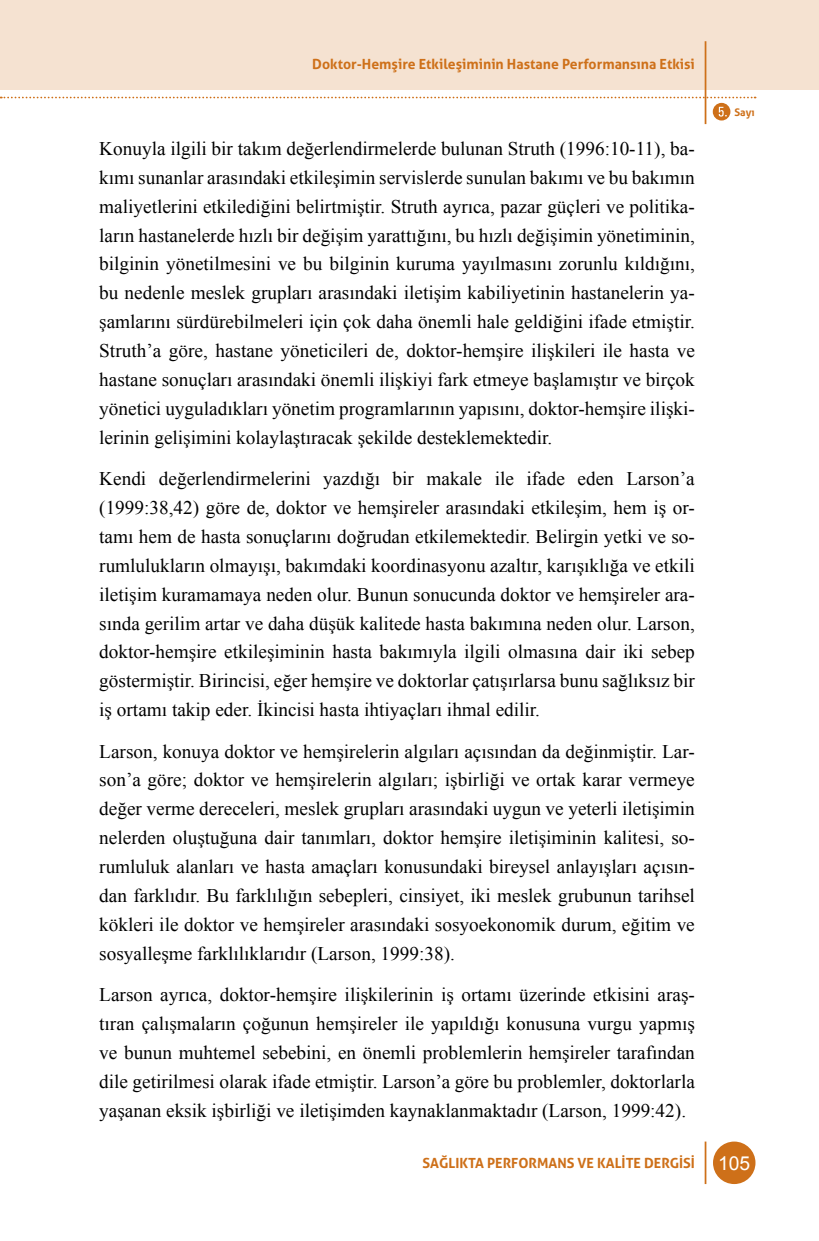
<style>
.page{position:relative;width:819px;height:1241px;background:#fff}
.page>*{position:absolute;margin:0;border:0;box-sizing:border-box;transform-origin:0 0}
.t1{font:19.25px/28.9px "Times New Roman";color:#000;text-align:justify}
.t2{font:700 14px "Aller";color:#ce7019}
.t3{font:700 10.5px "Aller";color:#ce7019}
.s1{font-family:"Arial";font-weight:400;font-size:19.25px;color:#fff}
</style>
<div class="page">
<div style="left:0;top:0;width:819px;height:89px;background:#f5e2d1"></div>
<hr style="left:704px;top:41px;width:2px;height:83px;background:#ce7019">
<svg style="left:0;top:97px;width:755px;height:1px"></svg>
<div style="left:713px;top:1141px;width:42px;height:42px;background:#ce7019;border-radius:50%"></div>
<hr style="left:704px;top:1141px;width:2px;height:42px;background:#ce7019">
<div style="left:712px;top:103px;width:18px;height:17px;background:#ce7019;border-radius:50%"></div>
<svg style="left:718px;top:107px;width:8px;height:10px"></svg>
<p class="t2" style="left:312px;top:55px;width:384px">Doktor-Hemşire Etkileşiminin Hastane Performansına Etkisi</p>
<p class="t1" style="left:99px;top:134px;width:597px">Konuyla ilgili bir takım değerlendirmelerde bulunan Struth (1996:10-11), ba&shy;kımı sunanlar arasındaki etkileşimin servislerde sunulan bakımı ve bu bakımın maliyetlerini etkilediğini belirtmiştir. Struth ayrıca, pazar güçleri ve politika&shy;ların hastanelerde hızlı bir değişim yarattığını, bu hızlı değişimin yönetiminin, bilginin yönetilmesini ve bu bilginin kuruma yayılmasını zorunlu kıldığını, bu nedenle meslek grupları arasındaki iletişim kabiliyetinin hastanelerin ya&shy;şamlarını sürdürebilmeleri için çok daha önemli hale geldiğini ifade etmiştir.<br>Struth’a göre, hastane yöneticileri de, doktor-hemşire ilişkileri ile hasta ve hastane sonuçları arasındaki önemli ilişkiyi fark etmeye başlamıştır ve birçok yönetici uyguladıkları yönetim programlarının yapısını, doktor-hemşire ilişki&shy;lerinin gelişimini kolaylaştıracak şekilde desteklemektedir.</p>
<p class="t1" style="left:99px;top:464px;width:597px">Kendi değerlendirmelerini yazdığı bir makale ile ifade eden Larson’a (1999:38,42) göre de, doktor ve hemşireler arasındaki etkileşim, hem iş or&shy;tamı hem de hasta sonuçlarını doğrudan etkilemektedir. Belirgin yetki ve so&shy;rumlulukların olmayışı, bakımdaki koordinasyonu azaltır, karışıklığa ve etkili iletişim kuramamaya neden olur. Bunun sonucunda doktor ve hemşireler ara&shy;sında gerilim artar ve daha düşük kalitede hasta bakımına neden olur. Larson, doktor-hemşire etkileşiminin hasta bakımıyla ilgili olmasına dair iki sebep göstermiştir. Birincisi, eğer hemşire ve doktorlar çatışırlarsa bunu sağlıksız bir iş ortamı takip eder. İkincisi hasta ihtiyaçları ihmal edilir.</p>
<p class="t1" style="left:99px;top:736px;width:597px">Larson, konuya doktor ve hemşirelerin algıları açısından da değinmiştir. Lar&shy;son’a göre; doktor ve hemşirelerin algıları; işbirliği ve ortak karar vermeye değer verme dereceleri, meslek grupları arasındaki uygun ve yeterli iletişimin nelerden oluştuğuna dair tanımları, doktor hemşire iletişiminin kalitesi, so&shy;rumluluk alanları ve hasta amaçları konusundaki bireysel anlayışları açısın&shy;dan farklıdır. Bu farklılığın sebepleri, cinsiyet, iki meslek grubunun tarihsel kökleri ile doktor ve hemşireler arasındaki sosyoekonomik durum, eğitim ve sosyalleşme farklılıklarıdır (Larson, 1999:38).</p>
<p class="t1" style="left:99px;top:979px;width:597px">Larson ayrıca, doktor-hemşire ilişkilerinin iş ortamı üzerinde etkisini araş&shy;tıran çalışmaların çoğunun hemşireler ile yapıldığı konusuna vurgu yapmış ve bunun muhtemel sebebini, en önemli problemlerin hemşireler tarafından dile getirilmesi olarak ifade etmiştir. Larson’a göre bu problemler, doktorlarla yaşanan eksik işbirliği ve iletişimden kaynaklanmaktadır (Larson, 1999:42).</p>
<p class="t3" style="left:734px;top:105px;width:22px">Sayı</p>
<p class="t2" style="left:422px;top:1154px;width:329px">SAĞLIKTA PERFORMANS VE KALİTE DERGİSİ <span class="s1">105</span></p>
</div>
